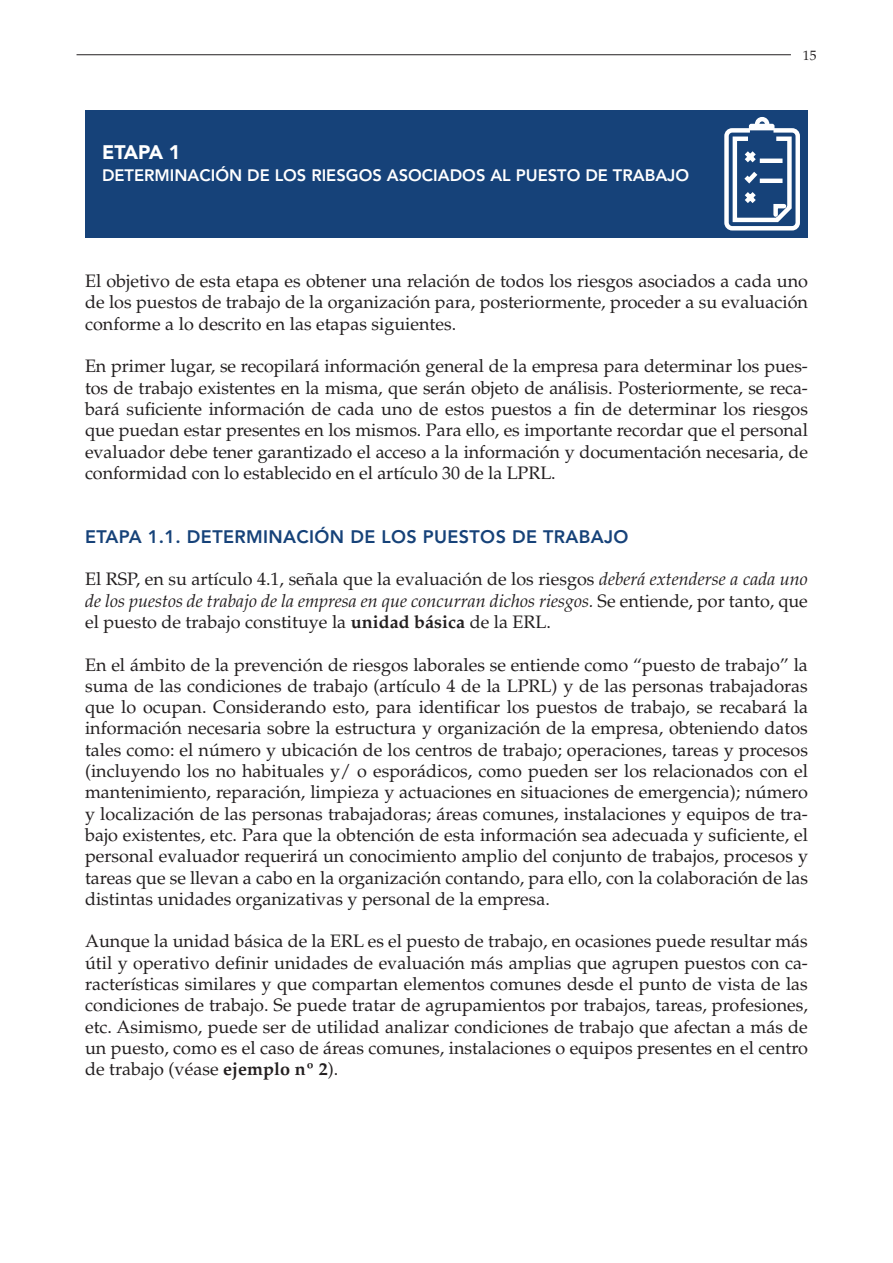
<style>
.page{position:relative;width:893px;height:1263px;background:#fff}
.page>*{position:absolute;margin:0;border:0;box-sizing:border-box;transform-origin:0 0}
.titular1{font:900 19.5px "Avenir LT Std";letter-spacing:-.045em;color:#fff}
.t1{font:18px/21.3px "Palatino LT Std";color:#231f20;text-align:justify}
.t2{font:800 18px "Avenir LT Std";letter-spacing:.02em;color:#164279}
.titular1-2{font:800 16.5px "Avenir LT Std";color:#fff}
.t3{font:13.5px "Palatino LT Std";color:#231f20}
.s1{font-style:italic}
.s2{font-weight:700}
</style>
<div class="page">
<hr style="left:77px;top:54px;width:714px;height:1px;background:#231f20">
<div style="left:85px;top:111px;width:723px;height:127px;background:#164279"></div>
<svg style="left:724px;top:117px;width:76px;height:114px"></svg>
<h1 class="titular1" style="left:102px;top:141px;width:80px">ETAPA 1</h1>
<h1 class="titular1-2" style="left:102px;top:165px;width:589px">DETERMINACIÓN DE LOS RIESGOS ASOCIADOS AL PUESTO DE TRABAJO</h1>
<p class="t3" style="left:803px;top:47px;width:15px">15</p>
<p class="t1" style="left:85px;top:271px;width:724px">El objetivo de esta etapa es obtener una relación de todos los riesgos asociados a cada uno de los puestos de trabajo de la organización para, posteriormente, proceder a su evaluación conforme a lo descrito en las etapas siguientes.</p>
<p class="t1" style="left:85px;top:356px;width:724px">En primer lugar, se recopilará información general de la empresa para determinar los pues&shy;tos de trabajo existentes en la misma, que serán objeto de análisis. Posteriormente, se reca&shy;bará suficiente información de cada uno de estos puestos a fin de determinar los riesgos que puedan estar presentes en los mismos. Para ello, es importante recordar que el personal evaluador debe tener garantizado el acceso a la información y documentación necesaria, de conformidad con lo establecido en el artículo 30 de la LPRL.</p>
<p class="t2" style="left:85px;top:526px;width:545px">ETAPA 1.1. DETERMINACIÓN DE LOS PUESTOS DE TRABAJO</p>
<p class="t1" style="left:85px;top:569px;width:724px">El RSP, en su artículo 4.1, señala que la evaluación de los riesgos <span class="s1">deberá extenderse a cada uno de los puestos de trabajo de la empresa en que concurran dichos riesgos.</span> Se entiende, por tanto, que el puesto de trabajo constituye la <span class="s2">unidad básica</span> de la ERL.</p>
<p class="t1" style="left:85px;top:654px;width:724px">En el ámbito de la prevención de riesgos laborales se entiende como “puesto de trabajo” la suma de las condiciones de trabajo (artículo 4 de la LPRL) y de las personas trabajadoras que lo ocupan. Considerando esto, para identificar los puestos de trabajo, se recabará la información necesaria sobre la estructura y organización de la empresa, obteniendo datos tales como: el número y ubicación de los centros de trabajo; operaciones, tareas y procesos (incluyendo los no habituales y/ o esporádicos, como pueden ser los relacionados con el mantenimiento, reparación, limpieza y actuaciones en situaciones de emergencia); número y localización de las personas trabajadoras; áreas comunes, instalaciones y equipos de tra&shy;bajo existentes, etc. Para que la obtención de esta información sea adecuada y suficiente, el personal evaluador requerirá un conocimiento amplio del conjunto de trabajos, procesos y tareas que se llevan a cabo en la organización contando, para ello, con la colaboración de las distintas unidades organizativas y personal de la empresa.</p>
<p class="t1" style="left:85px;top:931px;width:724px">Aunque la unidad básica de la ERL es el puesto de trabajo, en ocasiones puede resultar más útil y operativo definir unidades de evaluación más amplias que agrupen puestos con ca&shy;racterísticas similares y que compartan elementos comunes desde el punto de vista de las condiciones de trabajo. Se puede tratar de agrupamientos por trabajos, tareas, profesiones, etc. Asimismo, puede ser de utilidad analizar condiciones de trabajo que afectan a más de un puesto, como es el caso de áreas comunes, instalaciones o equipos presentes en el centro de trabajo (véase <span class="s2">ejemplo nº 2</span>).</p>
</div>
